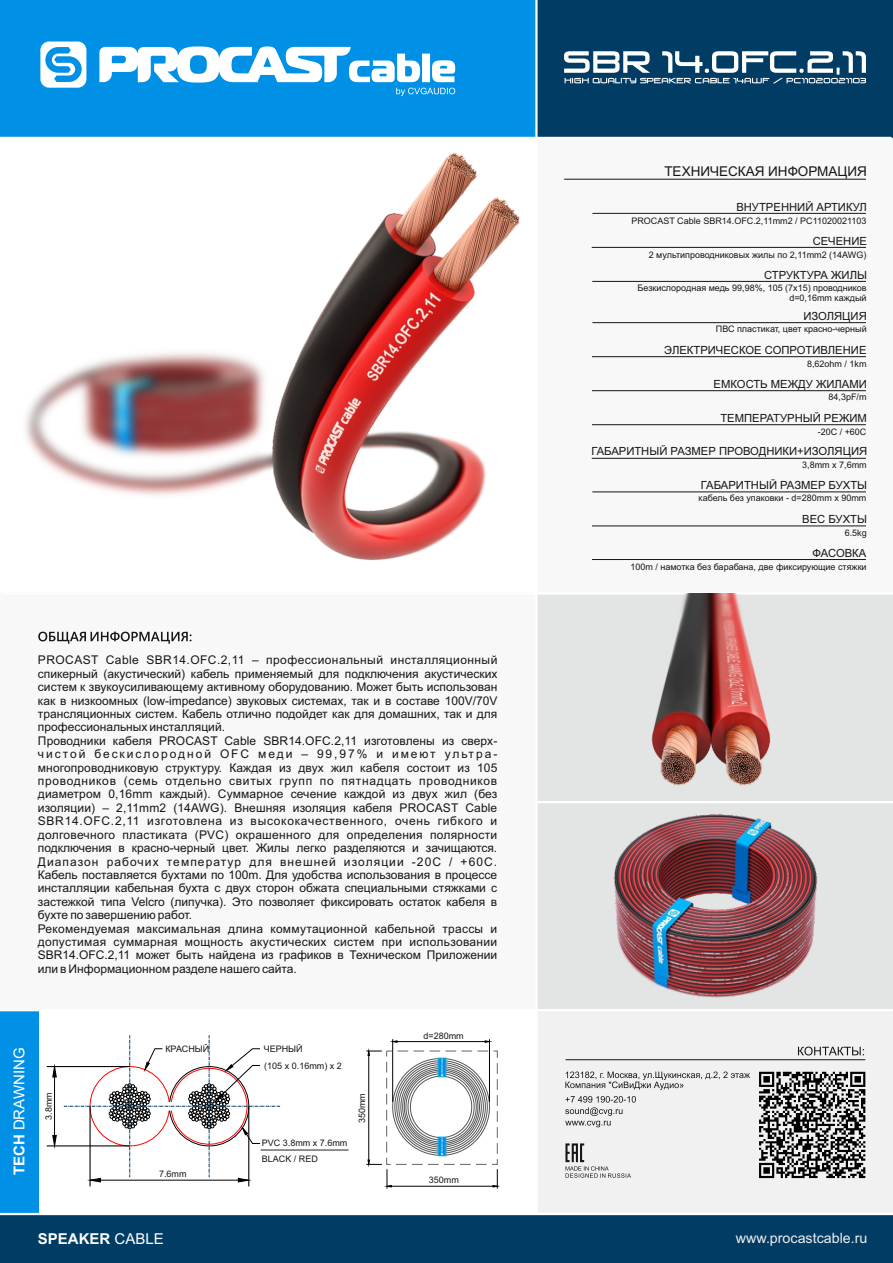
<style>
.page{position:relative;width:893px;height:1263px;background:#fff}
.page>*{position:absolute;margin:0;border:0;box-sizing:border-box;transform-origin:0 0}
.t1{font:15px "Arial";color:#fff}
.t2{font:700 15px "Arial";color:#fff}
.t3{font:14.25px "Arial";color:#eceded}
.t4{font:13.5px "Arial";color:#151616}
.t5{font:12px/13.4px "Arial";color:#151616}
.t6{font:11.25px "Arial";color:#151616}
.t7{font:9px/17.1px "Arial";color:#151616}
.s1{font-weight:700}
.s2{font-weight:400}
</style>
<div class="page">
<div style="left:0;top:1009px;width:38px;height:205px;background:#0091e6"></div>
<div style="left:536px;top:0;width:357px;height:593px;background:#f8f8f8"></div>
<div style="left:0;top:593px;width:536px;height:416px;background:#f8f8f8"></div>
<div style="left:536px;top:802px;width:357px;height:207px;background:#e3e4e4"></div>
<div style="left:536px;top:593px;width:357px;height:208px;background:#e3e4e4"></div>
<hr style="left:1px;top:592px;width:892px;height:2px;background:#fff">
<hr style="left:536px;top:801px;width:357px;height:2px;background:#fff">
<div style="left:537px;top:1010px;width:356px;height:205px;background:#f1f1f1"></div>
<hr style="left:0;top:1009px;width:893px;height:2px;background:#fff">
<img style="left:25px;top:152px;width:496px;height:408px">
<div style="left:0;top:1214px;width:893px;height:49px;background:#003c63"></div>
<svg style="left:565px;top:1143px;width:66px;height:35px"></svg>
<svg style="left:798px;top:1046px;width:66px;height:9px"></svg>
<hr style="left:566px;top:1059px;width:299px;height:1px;background:#151616">
<svg style="left:565px;top:1071px;width:185px;height:19px"></svg>
<svg style="left:565px;top:1096px;width:71px;height:31px"></svg>
<hr style="left:90px;top:1106px;width:1px;height:80px;background:#000">
<hr style="left:249px;top:1106px;width:1px;height:80px;background:#000">
<hr style="left:47px;top:1066px;width:83px;height:1px;background:#000">
<hr style="left:47px;top:1146px;width:83px;height:1px;background:#000">
<hr style="left:54px;top:1077px;width:1px;height:58px;background:#000">
<svg style="left:53px;top:1067px;width:3px;height:10px"></svg>
<svg style="left:53px;top:1135px;width:3px;height:11px"></svg>
<svg style="left:64px;top:1035px;width:216px;height:147px"></svg>
<img style="left:650px;top:593px;width:122px;height:193px">
<hr style="left:0;top:1213px;width:893px;height:2px;background:#fff">
<hr style="left:261px;top:1150px;width:88px;height:1px;background:#000">
<svg style="left:38px;top:631px;width:154px;height:13px"></svg>
<img style="left:613px;top:814px;width:205px;height:184px">
<div style="left:537px;top:0;width:356px;height:138px;background:#003c63"></div>
<div style="left:0;top:0;width:536px;height:137px;background:#0091e6"></div>
<svg style="left:40px;top:42px;width:46px;height:46px"></svg>
<svg style="left:99px;top:46px;width:356px;height:51px"></svg>
<hr style="left:0;top:137px;width:892px;height:1px;background:#fff">
<svg style="left:564px;top:51px;width:302px;height:32px"></svg>
<hr style="left:564px;top:179px;width:302px;height:1px;background:#151616">
<hr style="left:592px;top:213px;width:274px;height:1px;background:#151616">
<hr style="left:592px;top:247px;width:274px;height:1px;background:#151616">
<hr style="left:592px;top:281px;width:274px;height:1px;background:#151616">
<hr style="left:592px;top:322px;width:274px;height:1px;background:#151616">
<hr style="left:592px;top:356px;width:274px;height:1px;background:#151616">
<hr style="left:592px;top:390px;width:274px;height:1px;background:#151616">
<hr style="left:592px;top:424px;width:274px;height:1px;background:#151616">
<hr style="left:592px;top:458px;width:274px;height:1px;background:#151616">
<hr style="left:592px;top:492px;width:274px;height:1px;background:#151616">
<hr style="left:592px;top:526px;width:274px;height:1px;background:#151616">
<hr style="left:592px;top:559px;width:274px;height:1px;background:#151616">
<hr style="left:392px;top:1039px;width:1px;height:63px;background:#000">
<hr style="left:489px;top:1039px;width:1px;height:63px;background:#000">
<hr style="left:397px;top:1041px;width:88px;height:1px;background:#000">
<svg style="left:366px;top:1051px;width:132px;height:137px"></svg>
<hr style="left:535px;top:0;width:3px;height:1215px;background:#fff">
<svg style="left:759px;top:1072px;width:106px;height:106px"></svg>
<p class="t5" style="left:38px;top:655px;width:461px">PROCAST Cable SBR14.OFC.2,11 – профессиональный инсталляционный спикерный (акустический) кабель применяемый для подключения акустических систем к звукоусиливающему активному оборудованию. Может быть использован как в низкоомных (low-impedance) звуковых системах, так и в составе 100V/70V трансляционных систем. Кабель отлично подойдет как для домашних, так и для профессиональных инсталляций.<br>Проводники кабеля PROCAST Cable SBR14.OFC.2,11 изготовлены из сверх&shy;чистой бескислородной OFC меди – 99,97% и имеют ультра&shy;многопроводниковую структуру. Каждая из двух жил кабеля состоит из 105 проводников (семь отдельно свитых групп по пятнадцать проводников диаметром 0,16mm каждый). Суммарное сечение каждой из двух жил (без изоляции) – 2,11mm2 (14AWG). Внешняя изоляция кабеля PROCAST Cable SBR14.OFC.2,11 изготовлена из высококачественного, очень гибкого и долговечного пластиката (PVC) окрашенного для определения полярности подключения в красно-черный цвет. Жилы легко разделяются и зачищаются.<br>Диапазон рабочих температур для внешней изоляции -20С / +60С.<br>Кабель поставляется бухтами по 100m. Для удобства использования в процессе инсталляции кабельная бухта с двух сторон обжата специальными стяжками с застежкой типа Velcro (липучка). Это позволяет фиксировать остаток кабеля в бухте по завершению работ.<br>Рекомендуемая максимальная длина коммутационной кабельной трассы и допустимая суммарная мощность акустических систем при использовании SBR14.OFC.2,11 может быть найдена из графиков в Техническом Приложении или в Информационном разделе нашего сайта.</p>
<p class="t1" style="left:14px;top:1175px;width:129px;rotate:-90deg"><span class="s1">TECH</span> DRAWNING</p>
<p class="t7" style="left:41px;top:1120px;width:29px;rotate:-90deg">3.8mm</p>
<p class="t7" style="left:165px;top:1041px;width:45px">КРАСНЫЙ</p>
<p class="t7" style="left:264px;top:1041px;width:80px">ЧЕРНЫЙ<br>(105 x 0.16mm) x 2</p>
<p class="t7" style="left:159px;top:1166px;width:29px">7.6mm</p>
<p class="t7" style="left:262px;top:1135px;width:87px;line-height:16.2px">PVC 3.8mm x 7.6mm<br>BLACK / RED</p>
<p class="t7" style="left:354px;top:1123px;width:32px;rotate:-90deg">350mm</p>
<p class="t2" style="left:38px;top:1233px;width:127px">SPEAKER <span class="s2">CABLE</span></p>
<p class="t7" style="left:423px;top:1028px;width:42px">d=280mm</p>
<p class="t7" style="left:429px;top:1172px;width:32px">350mm</p>
<p class="t4" style="left:664px;top:166px;width:204px">ТЕХНИЧЕСКАЯ ИНФОРМАЦИЯ</p>
<p class="t6" style="left:736px;top:203px;width:132px">ВНУТРЕННИЙ АРТИКУЛ</p>
<p class="t6" style="left:813px;top:237px;width:56px">СЕЧЕНИЕ</p>
<p class="t6" style="left:764px;top:270px;width:104px">СТРУКТУРА ЖИЛЫ</p>
<p class="t6" style="left:803px;top:312px;width:65px">ИЗОЛЯЦИЯ</p>
<p class="t6" style="left:664px;top:346px;width:204px">ЭЛЕКТРИЧЕСКОЕ СОПРОТИВЛЕНИЕ</p>
<p class="t6" style="left:714px;top:380px;width:155px">ЕМКОСТЬ МЕЖДУ ЖИЛАМИ</p>
<p class="t7" style="left:631px;top:213px;width:236px">PROCAST Cable SBR14.OFC.2,11mm2 / PC11020021103</p>
<p class="t7" style="left:649px;top:247px;width:219px">2 мультипроводниковых жилы по 2,11mm2 (14AWG)</p>
<p class="t7" style="left:638px;top:284px;width:230px;line-height:10.1px;text-align:right">Безкислородная медь 99,98%, 105 (7х15) проводников d=0,16mm каждый</p>
<p class="t7" style="left:716px;top:321px;width:152px">ПВС пластикат, цвет красно-черный</p>
<p class="t7" style="left:807px;top:356px;width:61px">8,62ohm / 1km</p>
<p class="t7" style="left:828px;top:389px;width:40px">84,3pF/m</p>
<p class="t6" style="left:720px;top:413px;width:148px">ТЕМПЕРАТУРНЫЙ РЕЖИМ</p>
<p class="t7" style="left:818px;top:424px;width:50px">-20С / +60С</p>
<p class="t6" style="left:591px;top:447px;width:277px">ГАБАРИТНЫЙ РАЗМЕР ПРОВОДНИКИ+ИЗОЛЯЦИЯ</p>
<p class="t7" style="left:802px;top:457px;width:66px">3,8mm х 7,6mm</p>
<p class="t6" style="left:701px;top:481px;width:168px">ГАБАРИТНЫЙ РАЗМЕР БУХТЫ</p>
<p class="t6" style="left:802px;top:515px;width:66px">ВЕС БУХТЫ</p>
<p class="t6" style="left:813px;top:549px;width:55px">ФАСОВКА</p>
<p class="t7" style="left:630px;top:559px;width:238px">100m / намотка без барабана, две фиксирующие стяжки</p>
<p class="t7" style="left:699px;top:490px;width:169px">кабель без упаковки - d=280mm х 90mm</p>
<p class="t7" style="left:845px;top:525px;width:24px">6.5kg</p>
<p class="t3" style="left:736px;top:1232px;width:133px">www.procastcable.ru</p>
</div>
